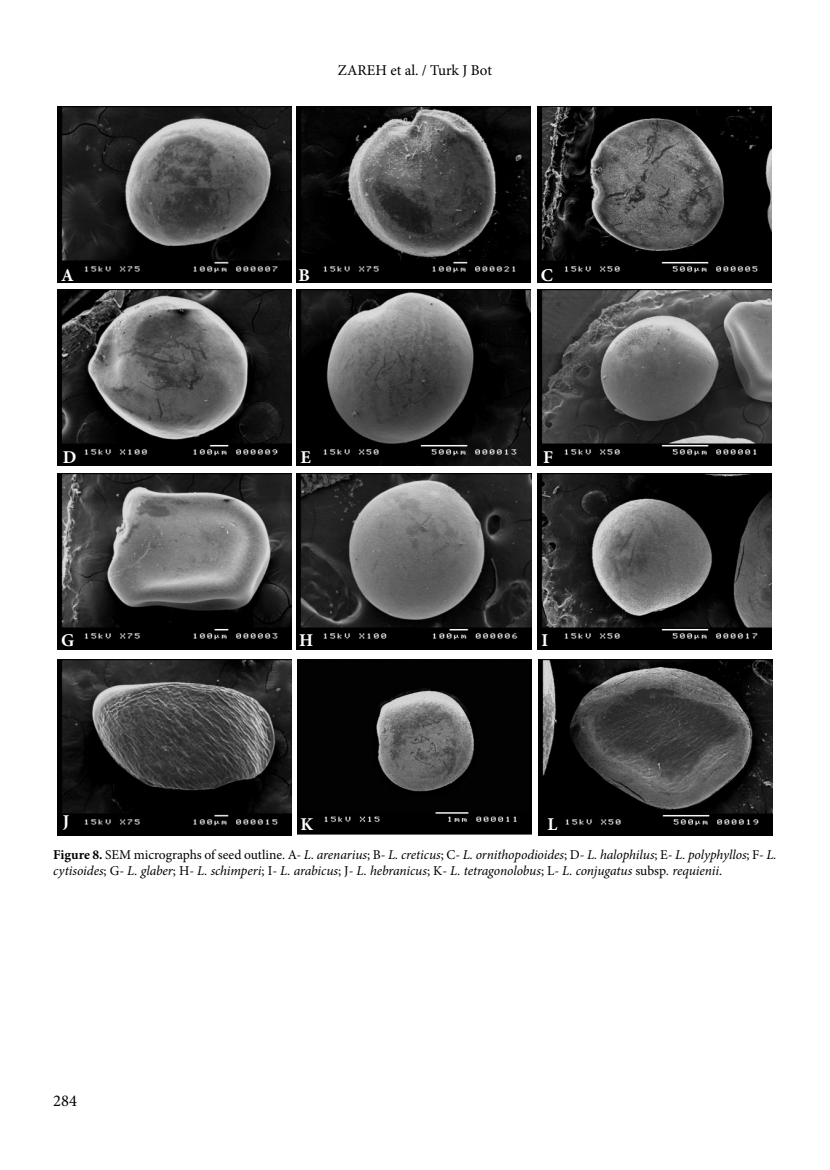
<style>
.page{position:relative;width:830px;height:1170px;background:#fff}
.page>*{position:absolute;margin:0;border:0;box-sizing:border-box;transform-origin:0 0}
.t1{font:700 18px "Minion Pro";color:#fff}
.t2{font:16.5px "Minion Pro";color:#000}
.t3{font:15px "Minion Pro";color:#000}
.t4{font:italic 13.5px/16.5px "Minion Pro";letter-spacing:-.01em;color:#000}
.s1{font-weight:700;font-style:normal}
.s2{font-style:normal}
</style>
<div class="page">
<img style="left:57px;top:107px;width:234px;height:175px">
<img style="left:296px;top:107px;width:234px;height:175px">
<img style="left:537px;top:107px;width:234px;height:175px">
<img style="left:57px;top:290px;width:234px;height:175px">
<img style="left:296px;top:290px;width:234px;height:175px">
<img style="left:537px;top:290px;width:234px;height:175px">
<img style="left:57px;top:474px;width:234px;height:175px">
<img style="left:296px;top:474px;width:234px;height:175px">
<img style="left:537px;top:474px;width:234px;height:175px">
<img style="left:57px;top:659px;width:234px;height:176px">
<img style="left:298px;top:659px;width:233px;height:175px">
<img style="left:538px;top:659px;width:234px;height:176px">
<p class="t3" style="left:338px;top:60px;width:155px">ZAREH et al. / Turk J Bot</p>
<h1 class="t1" style="left:61px;top:263px;width:14px">A</h1>
<h1 class="t1" style="left:298px;top:263px;width:13px">B</h1>
<h1 class="t1" style="left:540px;top:263px;width:14px">C</h1>
<h1 class="t1" style="left:63px;top:444px;width:15px">D</h1>
<h1 class="t1" style="left:300px;top:445px;width:12px">E</h1>
<h1 class="t1" style="left:543px;top:445px;width:11px">F</h1>
<h1 class="t1" style="left:61px;top:627px;width:15px">G</h1>
<h1 class="t1" style="left:299px;top:627px;width:16px">H</h1>
<h1 class="t1" style="left:541px;top:627px;width:8px">I</h1>
<h1 class="t1" style="left:63px;top:808px;width:8px">J</h1>
<h1 class="t1" style="left:300px;top:811px;width:14px">K</h1>
<h1 class="t1" style="left:547px;top:811px;width:11px">L</h1>
<p class="t4" style="left:53px;top:845px;width:724px"><span class="s1">Figure 8.</span> <span class="s2">SEM micrographs of seed outline. A-</span> L. arenarius<span class="s2">; B-</span> L. creticus<span class="s2">; C-</span> L. ornithopodioides<span class="s2">; D-</span> L. halophilus<span class="s2">; E-</span> L. polyphyllos<span class="s2">; F-</span> L. cytisoides<span class="s2">; G-</span> L. glaber<span class="s2">; H-</span> L. schimperi<span class="s2">; I-</span> L. arabicus<span class="s2">; J-</span> L. hebranicus<span class="s2">; K-</span> L. tetragonolobus<span class="s2">; L-</span> L. conjugatus <span class="s2">subsp</span>. requienii<span class="s2">.</span></p>
<p class="t2" style="left:53px;top:1089px;width:25px">284</p>
</div>
